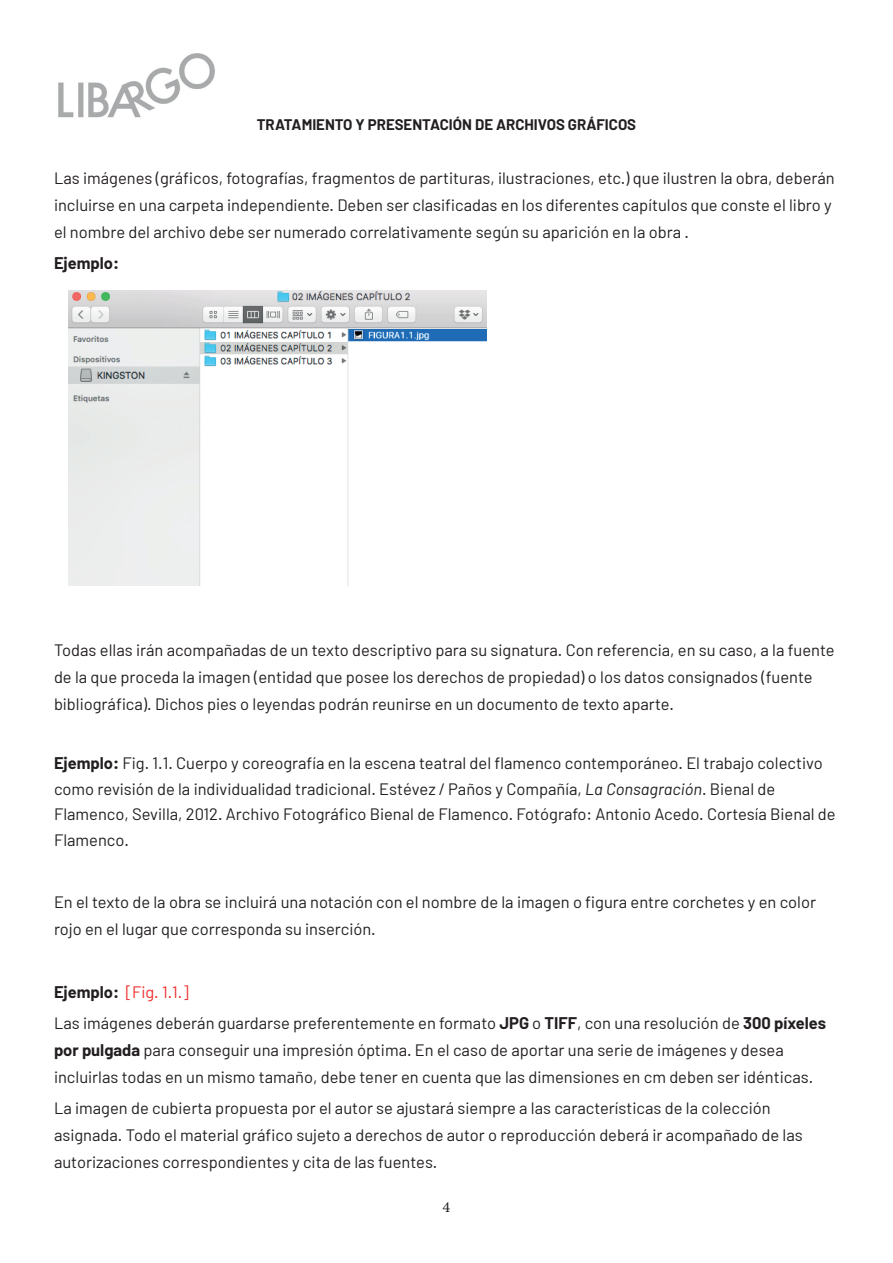
<style>
.page{position:relative;width:893px;height:1263px;background:#fff}
.page>*{position:absolute;margin:0;border:0;box-sizing:border-box;transform-origin:0 0}
.t1{font:16.5px/27px "Barlow";color:#231f20}
.t2{font:700 16.5px "Barlow";color:#231f20}
.t3{font:15.3px "Minion Pro";color:#231f20;scale:1.06 1}
.t4{font:700 15px "Barlow";color:#231f20}
.s1{font-weight:700}
.s2{font-style:italic}
.s3{color:#ee2f2d}
</style>
<div class="page">
<img style="left:68px;top:291px;width:418px;height:295px">
<img style="left:58px;top:53px;width:157px;height:65px">
<p class="t4" style="left:257px;top:116px;width:381px">TRATAMIENTO Y PRESENTACIÓN DE ARCHIVOS GRÁFICOS</p>
<p class="t1" style="left:54px;top:164px;width:782px">Las imágenes (gráficos, fotografías, fragmentos de partituras, ilustraciones, etc.) que ilustren la obra, deberán incluirse en una carpeta independiente. Deben ser clasificadas en los diferentes capítulos que conste el libro y el nombre del archivo debe ser numerado correlativamente según su aparición en la obra .</p>
<p class="t2" style="left:54px;top:253px;width:67px">Ejemplo:</p>
<p class="t1" style="left:54px;top:636px;width:782px">Todas ellas irán acompañadas de un texto descriptivo para su signatura. Con referencia, en su caso, a la fuente de la que proceda la imagen (entidad que posee los derechos de propiedad) o los datos consignados (fuente bibliográfica). Dichos pies o leyendas podrán reunirse en un documento de texto aparte.</p>
<p class="t1" style="left:54px;top:750px;width:783px;line-height:25.5px"><span class="s1">Ejemplo:</span> Fig. 1.1. Cuerpo y coreografía en la escena teatral del flamenco contemporáneo. El trabajo colectivo como revisión de la individualidad tradicional. Estévez / Paños y Compañía, <span class="s2">La Consagración</span>. Bienal de Flamenco, Sevilla, 2012. Archivo Fotográfico Bienal de Flamenco. Fotógrafo: Antonio Acedo. Cortesía Bienal de Flamenco.</p>
<p class="t1" style="left:54px;top:888px;width:764px">En el texto de la obra se incluirá una notación con el nombre de la imagen o figura entre corchetes y en color rojo en el lugar que corresponda su inserción.</p>
<p class="t1" style="left:54px;top:976px;width:774px;line-height:31.2px"><span class="s1">Ejemplo:</span> <span class="s3">[Fig. 1.1.]<br></span>Las imágenes deberán guardarse preferentemente en formato <span class="s1">JPG</span> o <span class="s1">TIFF</span>, con una resolución de <span class="s1">300 píxeles</span></p>
<p class="t1" style="left:54px;top:1036px;width:761px"><span class="s1">por pulgada</span> para conseguir una impresión óptima. En el caso de aportar una serie de imágenes y desea incluirlas todas en un mismo tamaño, debe tener en cuenta que las dimensiones en cm deben ser idénticas.</p>
<p class="t1" style="left:54px;top:1094px;width:750px">La imagen de cubierta propuesta por el autor se ajustará siempre a las características de la colección asignada. Todo el material gráfico sujeto a derechos de autor o reproducción deberá ir acompañado de las autorizaciones correspondientes y cita de las fuentes.</p>
<p class="t3" style="left:443px;top:1196px;width:9px">4</p>
</div>
